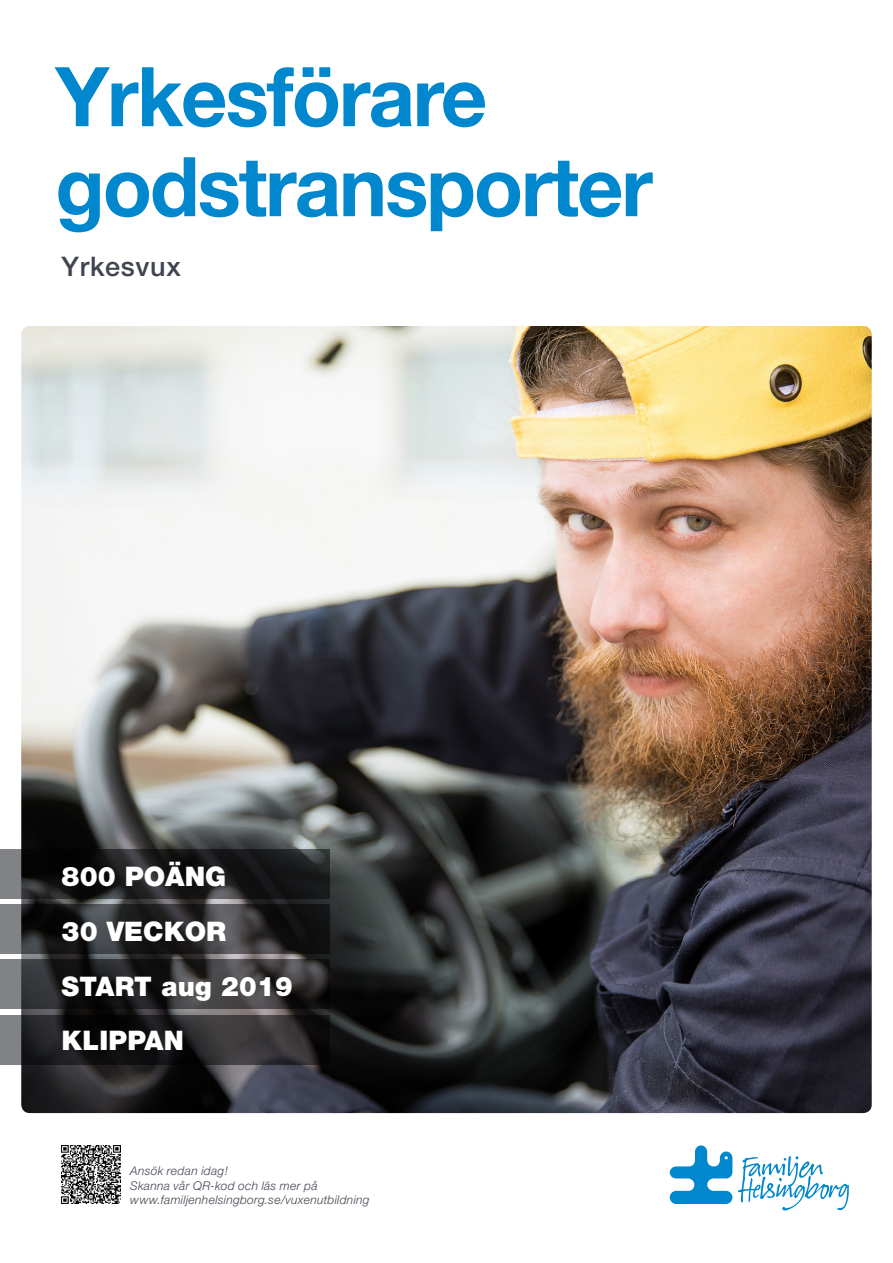
<style>
.page{position:relative;width:893px;height:1263px;background:#fff}
.page>*{position:absolute;margin:0;border:0;box-sizing:border-box;transform-origin:0 0}
.t1{font:700 82.5px "Helvetica Neue";letter-spacing:-.025em;color:#0087cd}
.t2{font:900 27px "Helvetica Neue";color:#fff}
.t3{font:500 27px "Helvetica Neue LT Pro";letter-spacing:.025em;color:#40444e}
.Brödtext{font:italic 300 12px "Helvetica Neue";letter-spacing:.025em;color:#40444e}
</style>
<div class="page">
<img style="left:21px;top:326px;width:851px;height:787px">
<svg style="left:0;top:960px;width:330px;height:49px;background:#333234"></svg>
<svg style="left:0;top:904px;width:330px;height:50px;background:#2d2d2e"></svg>
<svg style="left:0;top:849px;width:330px;height:50px;background:#202122"></svg>
<svg style="left:0;top:1015px;width:330px;height:49px;background:#272628"></svg>
<img style="left:62px;top:1145px;width:58px;height:59px">
<svg style="left:738px;top:1156px;width:111px;height:54px"></svg>
<svg style="left:670px;top:1145px;width:62px;height:59px"></svg>
<p class="t1" style="left:55px;top:46px;width:433px">Yrkesförare</p>
<p class="t1" style="left:55px;top:136px;width:599px">godstransporter</p>
<p class="t3" style="left:62px;top:250px;width:121px">Yrkesvux</p>
<p class="t2" style="left:62px;top:861px;width:166px">800 POÄNG</p>
<p class="t2" style="left:62px;top:915px;width:166px">30 VECKOR</p>
<p class="t2" style="left:62px;top:970px;width:233px">START aug 2019</p>
<p class="t2" style="left:62px;top:1025px;width:124px">KLIPPAN</p>
<p class="Brödtext" style="left:130px;top:1164px;width:99px">Ansök redan idag!</p>
<p class="Brödtext" style="left:130px;top:1178px;width:189px">Skanna vår QR-kod och läs mer på</p>
<p class="Brödtext" style="left:130px;top:1192px;width:241px">www.familjenhelsingborg.se/vuxenutbildning</p>
</div>
